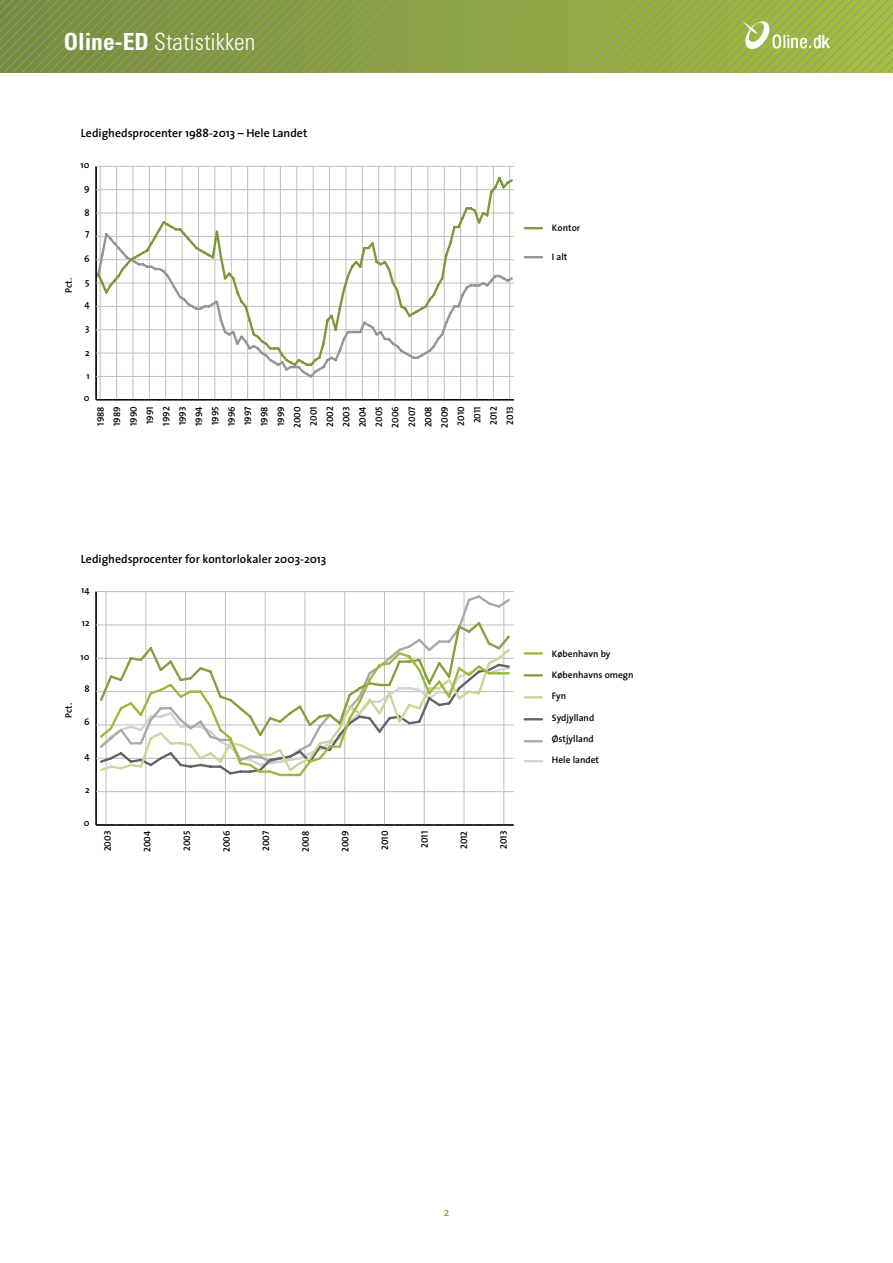
<style>
.page{position:relative;width:893px;height:1263px;background:#fff}
.page>*{position:absolute;margin:0;border:0;box-sizing:border-box;transform-origin:0 0}
.t1{font:300 condensed 23.55px "Univers";color:#fff}
.t2{font:600 11.85px "The Sans";color:#000}
.t3{font:11.25px "The Sans";color:#7f973b}
.t4{font:9.45px/16.4px "The Sans Semi Bold Caps";color:#000;text-align:center}
.t5{font:600 9.45px "The Sans";color:#000}
.s1{font-weight:700}
</style>
<div class="page">
<svg style="left:0;top:0;width:893px;height:72px;background:#8ba246"></svg>
<img style="left:739px;top:21px;width:93px;height:29px">
<hr style="left:100px;top:166px;width:1px;height:234px;background:#bcbec0">
<hr style="left:116px;top:166px;width:1px;height:234px;background:#bcbec0">
<hr style="left:133px;top:166px;width:1px;height:234px;background:#bcbec0">
<hr style="left:149px;top:166px;width:1px;height:234px;background:#bcbec0">
<hr style="left:165px;top:166px;width:1px;height:234px;background:#bcbec0">
<hr style="left:182px;top:166px;width:1px;height:234px;background:#bcbec0">
<hr style="left:198px;top:166px;width:1px;height:234px;background:#bcbec0">
<hr style="left:215px;top:166px;width:1px;height:234px;background:#bcbec0">
<hr style="left:231px;top:166px;width:1px;height:234px;background:#bcbec0">
<hr style="left:247px;top:166px;width:1px;height:234px;background:#bcbec0">
<hr style="left:264px;top:166px;width:1px;height:234px;background:#bcbec0">
<hr style="left:280px;top:166px;width:1px;height:234px;background:#bcbec0">
<hr style="left:297px;top:166px;width:1px;height:234px;background:#bcbec0">
<hr style="left:313px;top:166px;width:1px;height:234px;background:#bcbec0">
<hr style="left:329px;top:166px;width:1px;height:234px;background:#bcbec0">
<hr style="left:346px;top:166px;width:1px;height:234px;background:#bcbec0">
<hr style="left:362px;top:166px;width:1px;height:234px;background:#bcbec0">
<hr style="left:378px;top:166px;width:1px;height:234px;background:#bcbec0">
<hr style="left:395px;top:166px;width:1px;height:234px;background:#bcbec0">
<hr style="left:411px;top:166px;width:1px;height:234px;background:#bcbec0">
<hr style="left:428px;top:166px;width:1px;height:234px;background:#bcbec0">
<hr style="left:444px;top:166px;width:1px;height:234px;background:#bcbec0">
<hr style="left:460px;top:166px;width:1px;height:234px;background:#bcbec0">
<hr style="left:477px;top:166px;width:1px;height:234px;background:#bcbec0">
<hr style="left:493px;top:166px;width:1px;height:234px;background:#bcbec0">
<hr style="left:509px;top:166px;width:1px;height:234px;background:#bcbec0">
<hr style="left:96px;top:166px;width:1px;height:234px;background:#000">
<hr style="left:96px;top:399px;width:418px;height:1px;background:#000">
<hr style="left:96px;top:166px;width:418px;height:1px;background:#bcbec0">
<svg style="left:95px;top:368px;width:419px;height:12px"></svg>
<svg style="left:95px;top:175px;width:419px;height:193px"></svg>
<svg style="left:525px;top:227px;width:17px;height:2px"></svg>
<svg style="left:525px;top:256px;width:17px;height:2px"></svg>
<hr style="left:106px;top:592px;width:1px;height:233px;background:#bcbec0">
<hr style="left:146px;top:592px;width:1px;height:233px;background:#bcbec0">
<hr style="left:185px;top:592px;width:1px;height:233px;background:#bcbec0">
<hr style="left:225px;top:592px;width:1px;height:233px;background:#bcbec0">
<hr style="left:265px;top:592px;width:1px;height:233px;background:#bcbec0">
<hr style="left:305px;top:592px;width:1px;height:233px;background:#bcbec0">
<hr style="left:344px;top:592px;width:1px;height:233px;background:#bcbec0">
<hr style="left:384px;top:592px;width:1px;height:233px;background:#bcbec0">
<hr style="left:424px;top:592px;width:1px;height:233px;background:#bcbec0">
<hr style="left:464px;top:592px;width:1px;height:233px;background:#bcbec0">
<hr style="left:504px;top:592px;width:1px;height:233px;background:#bcbec0">
<hr style="left:96px;top:592px;width:1px;height:233px;background:#000">
<hr style="left:96px;top:824px;width:418px;height:1px;background:#000">
<hr style="left:96px;top:791px;width:418px;height:1px;background:#bcbec0">
<hr style="left:96px;top:758px;width:418px;height:1px;background:#bcbec0">
<hr style="left:96px;top:725px;width:418px;height:1px;background:#bcbec0">
<hr style="left:96px;top:691px;width:418px;height:1px;background:#bcbec0">
<hr style="left:96px;top:658px;width:418px;height:1px;background:#bcbec0">
<hr style="left:96px;top:625px;width:418px;height:1px;background:#bcbec0">
<hr style="left:96px;top:591px;width:418px;height:1px;background:#bcbec0">
<svg style="left:105px;top:593px;width:405px;height:27px"></svg>
<svg style="left:98px;top:620px;width:414px;height:106px"></svg>
<svg style="left:98px;top:650px;width:413px;height:128px"></svg>
<hr style="left:525px;top:652px;width:17px;height:3px;background:#9bba3c">
<svg style="left:525px;top:674px;width:17px;height:2px"></svg>
<svg style="left:525px;top:696px;width:17px;height:2px"></svg>
<svg style="left:525px;top:718px;width:17px;height:2px"></svg>
<svg style="left:525px;top:740px;width:17px;height:2px"></svg>
<svg style="left:525px;top:760px;width:17px;height:2px"></svg>
<h1 class="t1" style="left:64px;top:27px;width:193px"><span class="s1">Oline-ED</span> Statistikken</h1>
<p class="t2" style="left:81px;top:124px;width:228px">Ledighedsprocenter 1988-2013 – Hele Landet</p>
<p class="t5" style="left:81px;top:157px;width:10px">10</p>
<p class="t5" style="left:84px;top:180px;width:7px">9</p>
<p class="t5" style="left:84px;top:205px;width:7px">8</p>
<p class="t5" style="left:85px;top:225px;width:6px">7</p>
<p class="t5" style="left:61px;top:293px;width:16px;rotate:-90deg">Pct.</p>
<p class="t5" style="left:84px;top:251px;width:7px">6</p>
<p class="t5" style="left:85px;top:274px;width:6px">5</p>
<p class="t5" style="left:84px;top:296px;width:7px">4</p>
<p class="t5" style="left:85px;top:320px;width:6px">3</p>
<p class="t5" style="left:85px;top:345px;width:6px">2</p>
<p class="t5" style="left:86px;top:368px;width:5px">1</p>
<p class="t5" style="left:84px;top:390px;width:7px">0</p>
<p class="t4" style="left:92px;top:428px;width:23px;rotate:-90deg">1988<br>1989<br>1990<br>1991<br>1992<br>1993<br>1994<br>1995<br>1996<br>1997<br>1998<br>1999<br>2000<br>2001<br>2002<br>2003<br>2004<br>2005<br>2006<br>2007<br>2008<br>2009<br>2010<br>2011<br>2012<br>2013</p>
<p class="t5" style="left:552px;top:220px;width:30px">Kontor</p>
<p class="t5" style="left:552px;top:249px;width:17px">I alt</p>
<p class="t2" style="left:81px;top:549px;width:247px">Ledighedsprocenter for kontorlokaler 2003-2013</p>
<p class="t5" style="left:81px;top:582px;width:10px">14</p>
<p class="t5" style="left:82px;top:615px;width:9px">12</p>
<p class="t5" style="left:81px;top:649px;width:10px">10</p>
<p class="t5" style="left:61px;top:718px;width:16px;rotate:-90deg">Pct.</p>
<p class="t5" style="left:84px;top:681px;width:7px">8</p>
<p class="t5" style="left:84px;top:714px;width:7px">6</p>
<p class="t5" style="left:84px;top:747px;width:7px">4</p>
<p class="t5" style="left:85px;top:782px;width:6px">2</p>
<p class="t5" style="left:84px;top:815px;width:7px">0</p>
<p class="t4" style="left:99px;top:851px;width:22px;rotate:-90deg">2003</p>
<p class="t4" style="left:139px;top:852px;width:23px;rotate:-90deg">2004</p>
<p class="t4" style="left:178px;top:851px;width:22px;rotate:-90deg">2005</p>
<p class="t4" style="left:218px;top:852px;width:23px;rotate:-90deg">2006</p>
<p class="t4" style="left:258px;top:851px;width:22px;rotate:-90deg">2007</p>
<p class="t4" style="left:297px;top:852px;width:23px;rotate:-90deg">2008</p>
<p class="t4" style="left:337px;top:852px;width:23px;rotate:-90deg">2009</p>
<p class="t4" style="left:376px;top:850px;width:21px;rotate:-90deg">2010</p>
<p class="t4" style="left:416px;top:848px;width:18px;rotate:-90deg">2011</p>
<p class="t4" style="left:456px;top:849px;width:20px;rotate:-90deg">2012</p>
<p class="t4" style="left:495px;top:849px;width:20px;rotate:-90deg">2013</p>
<p class="t5" style="left:552px;top:646px;width:60px">København by</p>
<p class="t5" style="left:552px;top:667px;width:83px">Københavns omegn</p>
<p class="t5" style="left:552px;top:688px;width:16px">Fyn</p>
<p class="t5" style="left:552px;top:709px;width:44px">Sydjylland</p>
<p class="t5" style="left:552px;top:731px;width:43px">Østjylland</p>
<p class="t5" style="left:552px;top:752px;width:49px">Hele landet</p>
<p class="t3" style="left:444px;top:1203px;width:7px">2</p>
</div>
